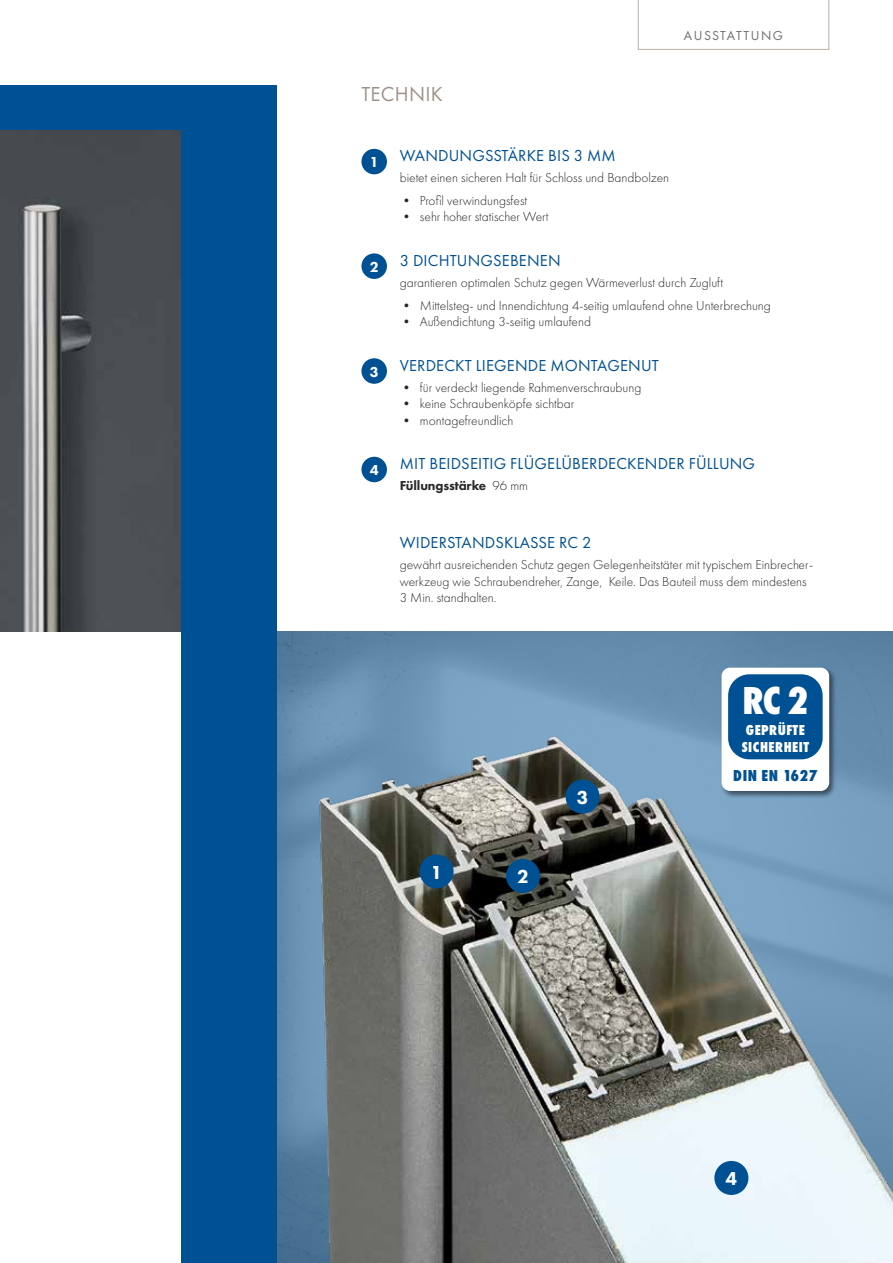
<style>
.page{position:relative;width:893px;height:1263px;background:#fff}
.page>*{position:absolute;margin:0;border:0;box-sizing:border-box;transform-origin:0 0}
.t1{font:800 40.5px "Futura PT Cond";color:#fff}
.t2{font:21px "Futura PT";letter-spacing:.015em;color:#9e9288}
.t3{font:800 19.5px "Futura PT";color:#fff}
.t4{font:16.5px "Futura PT";letter-spacing:.01em;color:#005193}
.t5{font:800 16.5px "Futura PT Cond";letter-spacing:.025em;color:#005193}
.t6{font:800 15px/16.5px "Futura PT Cond";letter-spacing:.03em;color:#fff}
.t7{font:800 15px "Futura PT";color:#fff}
.t8{font:300 13.5px/16.5px "Futura PT";color:#282829}
.t9{font:800 13.5px "Futura PT";letter-spacing:-.01em;color:#282829}
.t10{font:13.5px "Futura PT";letter-spacing:.11em;color:#6d6e70}
.s1{font-weight:300}
</style>
<div class="page">
<svg style="left:638px;top:0;width:191px;height:50px"></svg>
<img style="left:0;top:130px;width:181px;height:501px">
<img style="left:276px;top:631px;width:617px;height:632px">
<img style="left:315px;top:638px;width:578px;height:625px">
<div style="left:420px;top:854px;width:34px;height:34px;background:#005193;border-radius:50%"></div>
<div style="left:506px;top:859px;width:34px;height:34px;background:#005193;border-radius:50%"></div>
<div style="left:566px;top:780px;width:34px;height:34px;background:#005193;border-radius:50%"></div>
<div style="left:714px;top:1161px;width:34px;height:34px;background:#005193;border-radius:50%"></div>
<div style="left:361px;top:149px;width:26px;height:25px;background:#005193;border-radius:50%"></div>
<div style="left:361px;top:253px;width:26px;height:26px;background:#005193;border-radius:50%"></div>
<div style="left:361px;top:358px;width:26px;height:26px;background:#005193;border-radius:50%"></div>
<div style="left:361px;top:457px;width:26px;height:25px;background:#005193;border-radius:50%"></div>
<div style="left:720px;top:666px;width:117px;height:133px;background:#000;opacity:.5"></div>
<div style="left:721px;top:668px;width:108px;height:123px;background:#fff;border-radius:9px"></div>
<div style="left:728px;top:674px;width:95px;height:85px;background:#005193;border-radius:21px"></div>
<div style="left:0;top:85px;width:213px;height:45px;background:#005193"></div>
<div style="left:181px;top:85px;width:95px;height:1178px;background:#005193"></div>
<p class="t10" style="left:684px;top:28px;width:101px">AUSSTATTUNG</p>
<h2 class="t2" style="left:362px;top:82px;width:83px">TECHNIK</h2>
<p class="t7" style="left:370px;top:153px;width:10px">1</p>
<p class="t4" style="left:400px;top:146px;width:218px">WANDUNGSSTÄRKE BIS 3 MM</p>
<p class="t8" style="left:400px;top:170px;width:271px">bietet einen sicheren Halt für Schloss und Bandbolzen</p>
<p class="t8" style="left:400px;top:192px;width:129px">• Profil verwindungsfest</p>
<p class="t8" style="left:400px;top:209px;width:150px">• sehr hoher statischer Wert</p>
<p class="t7" style="left:370px;top:257px;width:10px">2</p>
<p class="t7" style="left:370px;top:362px;width:10px">3</p>
<p class="t7" style="left:370px;top:461px;width:10px">4</p>
<p class="t4" style="left:400px;top:251px;width:162px">3 DICHTUNGSEBENEN</p>
<p class="t8" style="left:400px;top:274px;width:325px">garantieren optimalen Schutz gegen Wärmeverlust durch Zugluft</p>
<p class="t8" style="left:400px;top:297px;width:373px">• Mittelsteg- und Innendichtung 4-seitig umlaufend ohne Unterbrechung</p>
<p class="t8" style="left:400px;top:313px;width:193px">• Außendichtung 3-seitig umlaufend</p>
<p class="t4" style="left:400px;top:356px;width:261px">VERDECKT LIEGENDE MONTAGENUT</p>
<p class="t8" style="left:400px;top:379px;width:243px">• für verdeckt liegende Rahmenverschraubung</p>
<p class="t8" style="left:400px;top:396px;width:176px">• keine Schraubenköpfe sichtbar</p>
<p class="t8" style="left:400px;top:412px;width:115px">• montagefreundlich</p>
<p class="t4" style="left:400px;top:454px;width:357px">MIT BEIDSEITIG FLÜGELÜBERDECKENDER FÜLLUNG</p>
<p class="t9" style="left:400px;top:477px;width:130px">Füllungsstärke <span class="s1">96 mm</span></p>
<p class="t4" style="left:400px;top:533px;width:193px">WIDERSTANDSKLASSE RC 2</p>
<p class="t8" style="left:400px;top:557px;width:415px">gewährt ausreichenden Schutz gegen Gelegenheitstäter mit typischem Einbrecher&shy;werkzeug wie Schraubendreher, Zange, Keile. Das Bauteil muss dem mindestens<br>3 Min. standhalten.</p>
<h3 class="t3" style="left:431px;top:860px;width:13px">1</h3>
<h3 class="t3" style="left:517px;top:865px;width:13px">2</h3>
<h3 class="t3" style="left:577px;top:785px;width:13px">3</h3>
<h1 class="t1" style="left:742px;top:677px;width:67px">RC 2</h1>
<p class="t6" style="left:742px;top:722px;width:69px">GEPRÜFTE<br>SICHERHEIT</p>
<p class="t5" style="left:733px;top:766px;width:86px">DIN EN 1627</p>
<h3 class="t3" style="left:725px;top:1167px;width:13px">4</h3>
</div>
